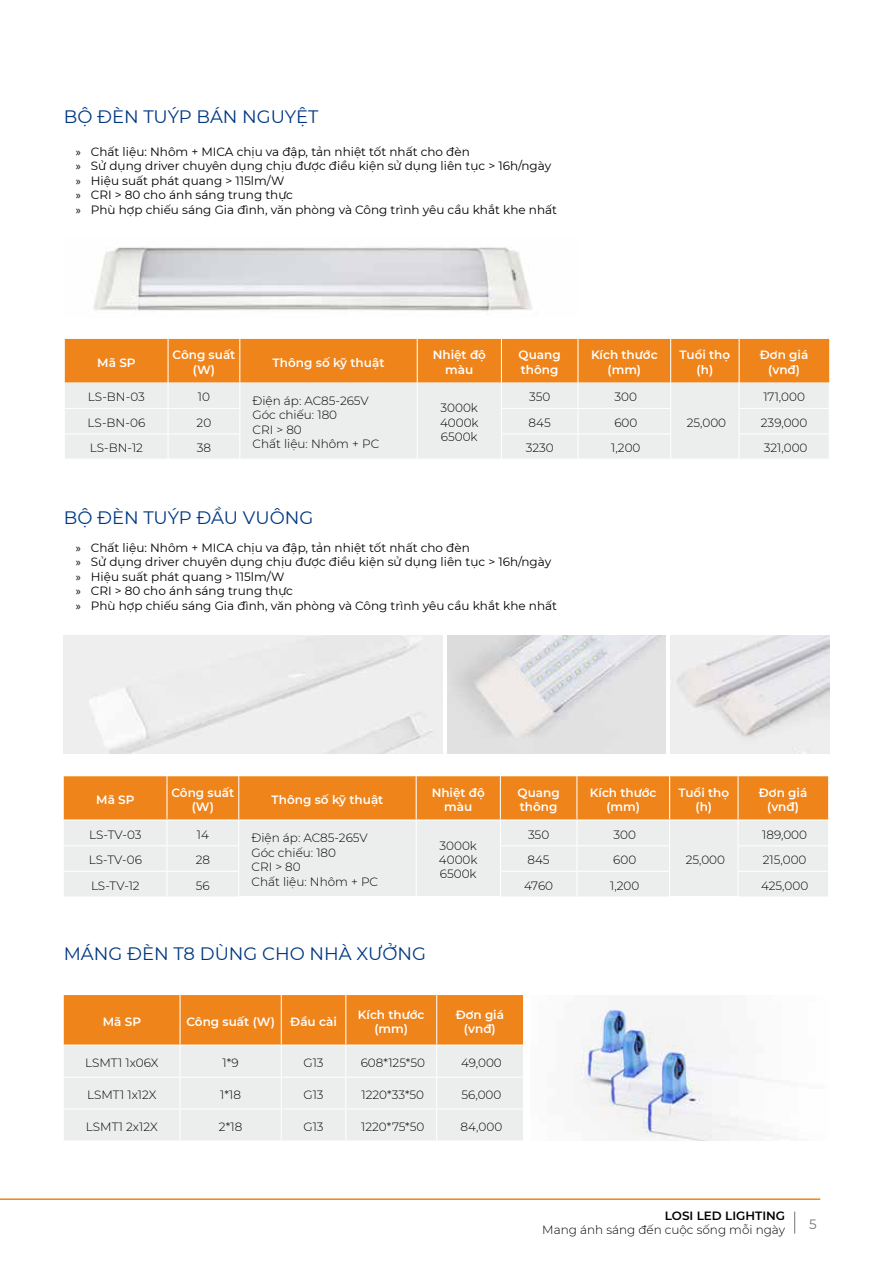
<style>
.page{position:relative;width:893px;height:1263px;background:#fff}
.page>*{position:absolute;margin:0;border:0;box-sizing:border-box;transform-origin:0 0}
.t1{font:18px "Montserrat";color:#003882}
.t2{font:13.5px "Montserrat";color:#757577}
.t3{font:12px/14.4px "Montserrat";color:#000}
.t4{font:300 12px/14.4px "Montserrat";color:#000}
.t5{font:600 12px/14.4px "Montserrat";color:#fff;text-align:center}
.t6{font:600 12px "Montserrat";color:#000}
.s1{font-family:"Myriad Pro"}
</style>
<div class="page">
<hr style="left:0;top:1198px;width:820px;height:2px;background:#ef841b">
<svg style="left:794px;top:1211px;width:1px;height:22px"></svg>
<svg style="left:65px;top:339px;width:765px;height:120px;background:#edc7a2"></svg>
<svg style="left:64px;top:776px;width:764px;height:120px;background:#edc8a2"></svg>
<hr style="left:737px;top:872px;width:2px;height:24px;background:#fff">
<hr style="left:64px;top:819px;width:103px;height:1px;background:#fff">
<hr style="left:167px;top:819px;width:72px;height:1px;background:#fff">
<hr style="left:239px;top:819px;width:177px;height:1px;background:#fff">
<hr style="left:416px;top:819px;width:84px;height:1px;background:#fff">
<hr style="left:500px;top:819px;width:77px;height:1px;background:#fff">
<hr style="left:577px;top:819px;width:93px;height:1px;background:#fff">
<hr style="left:670px;top:819px;width:68px;height:1px;background:#fff">
<hr style="left:738px;top:819px;width:90px;height:1px;background:#fff">
<svg style="left:64px;top:995px;width:459px;height:145px;background:#edc8a4"></svg>
<hr style="left:64px;top:1076px;width:116px;height:2px;background:#fff">
<hr style="left:180px;top:1076px;width:101px;height:2px;background:#fff">
<hr style="left:281px;top:1076px;width:65px;height:2px;background:#fff">
<hr style="left:346px;top:1076px;width:91px;height:2px;background:#fff">
<hr style="left:437px;top:1076px;width:86px;height:2px;background:#fff">
<hr style="left:64px;top:1108px;width:116px;height:1px;background:#fff">
<hr style="left:180px;top:1108px;width:101px;height:1px;background:#fff">
<hr style="left:281px;top:1108px;width:65px;height:1px;background:#fff">
<hr style="left:346px;top:1108px;width:91px;height:1px;background:#fff">
<hr style="left:437px;top:1108px;width:86px;height:1px;background:#fff">
<hr style="left:180px;top:995px;width:1px;height:49px;background:#fff">
<hr style="left:281px;top:995px;width:1px;height:49px;background:#fff">
<hr style="left:345px;top:995px;width:1px;height:49px;background:#fff">
<hr style="left:436px;top:995px;width:1px;height:49px;background:#fff">
<hr style="left:180px;top:1045px;width:1px;height:31px;background:#fff">
<hr style="left:281px;top:1045px;width:1px;height:31px;background:#fff">
<hr style="left:345px;top:1045px;width:1px;height:31px;background:#fff">
<hr style="left:436px;top:1045px;width:1px;height:31px;background:#fff">
<hr style="left:180px;top:1078px;width:1px;height:30px;background:#fff">
<hr style="left:281px;top:1078px;width:1px;height:30px;background:#fff">
<hr style="left:345px;top:1078px;width:1px;height:30px;background:#fff">
<hr style="left:436px;top:1078px;width:1px;height:30px;background:#fff">
<hr style="left:180px;top:1109px;width:1px;height:31px;background:#fff">
<hr style="left:281px;top:1109px;width:1px;height:31px;background:#fff">
<hr style="left:345px;top:1109px;width:1px;height:31px;background:#fff">
<hr style="left:436px;top:1109px;width:1px;height:31px;background:#fff">
<hr style="left:64px;top:1044px;width:116px;height:1px;background:#fff">
<hr style="left:180px;top:1044px;width:101px;height:1px;background:#fff">
<hr style="left:281px;top:1044px;width:65px;height:1px;background:#fff">
<hr style="left:346px;top:1044px;width:91px;height:1px;background:#fff">
<hr style="left:437px;top:1044px;width:86px;height:1px;background:#fff">
<img style="left:93px;top:247px;width:439px;height:64px">
<img style="left:671px;top:636px;width:158px;height:117px">
<img style="left:448px;top:636px;width:217px;height:117px">
<img style="left:580px;top:1009px;width:193px;height:132px">
<h1 class="t1" style="left:64px;top:104px;width:256px">BỘ ĐÈN TUÝP BÁN NGUYỆT</h1>
<p class="t3" style="left:76px;top:144px;width:483px"><span class="s1">»</span> Chất liệu: Nhôm + MICA chịu va đập, tản nhiệt tốt nhất cho đèn<br><span class="s1">»</span> Sử dụng driver chuyên dụng chịu được điều kiện sử dụng liên tục &gt; 16h/ngày <span class="s1">»</span> Hiệu suất phát quang &gt; 115lm/W<br><span class="s1">»</span> CRI &gt; 80 cho ánh sáng trung thực<br><span class="s1">»</span> Phù hợp chiếu sáng Gia đình, văn phòng và Công trình yêu cầu khắt khe nhất</p>
<p class="t5" style="left:97px;top:355px;width:40px">Mã SP</p>
<p class="t5" style="left:172px;top:347px;width:64px">Công suất (W)</p>
<p class="t5" style="left:273px;top:355px;width:113px">Thông số kỹ thuật</p>
<p class="t5" style="left:433px;top:347px;width:55px">Nhiệt độ màu</p>
<p class="t5" style="left:519px;top:347px;width:44px;text-align:left">Quang thông</p>
<p class="t5" style="left:591px;top:347px;width:68px">Kích thước (mm)</p>
<p class="t5" style="left:679px;top:347px;width:52px">Tuổi thọ (h)</p>
<p class="t5" style="left:760px;top:347px;width:50px">Đơn giá (vnđ)</p>
<p class="t4" style="left:88px;top:389px;width:58px">LS-BN-03</p>
<p class="t4" style="left:198px;top:389px;width:14px">10</p>
<p class="t4" style="left:253px;top:393px;width:128px">Điện áp: AC85-265V<br>Góc chiếu: 180<br>CRI &gt; 80<br>Chất liệu: Nhôm + PC</p>
<p class="t4" style="left:440px;top:400px;width:40px;text-align:justify">3000k 4000k 6500k</p>
<p class="t4" style="left:529px;top:389px;width:23px">350</p>
<p class="t4" style="left:615px;top:389px;width:24px">300</p>
<p class="t4" style="left:763px;top:389px;width:43px">171,000</p>
<p class="t4" style="left:687px;top:415px;width:41px">25,000</p>
<p class="t4" style="left:88px;top:415px;width:59px">LS-BN-06</p>
<p class="t4" style="left:197px;top:415px;width:16px">20</p>
<p class="t4" style="left:529px;top:415px;width:24px">845</p>
<p class="t4" style="left:614px;top:415px;width:25px">600</p>
<p class="t4" style="left:761px;top:415px;width:48px">239,000</p>
<p class="t4" style="left:90px;top:440px;width:55px">LS-BN-12</p>
<p class="t4" style="left:197px;top:440px;width:16px">38</p>
<p class="t4" style="left:526px;top:440px;width:29px">3230</p>
<p class="t4" style="left:611px;top:440px;width:31px">1,200</p>
<p class="t4" style="left:764px;top:440px;width:45px">321,000</p>
<h1 class="t1" style="left:64px;top:505px;width:251px">BỘ ĐÈN TUÝP ĐẦU VUÔNG</h1>
<p class="t3" style="left:76px;top:540px;width:483px"><span class="s1">»</span> Chất liệu: Nhôm + MICA chịu va đập, tản nhiệt tốt nhất cho đèn<br><span class="s1">»</span> Sử dụng driver chuyên dụng chịu được điều kiện sử dụng liên tục &gt; 16h/ngày <span class="s1">»</span> Hiệu suất phát quang &gt; 115lm/W<br><span class="s1">»</span> CRI &gt; 80 cho ánh sáng trung thực<br><span class="s1">»</span> Phù hợp chiếu sáng Gia đình, văn phòng và Công trình yêu cầu khắt khe nhất</p>
<p class="t5" style="left:96px;top:792px;width:40px">Mã SP</p>
<p class="t5" style="left:171px;top:785px;width:64px">Công suất (W)</p>
<p class="t5" style="left:272px;top:792px;width:113px">Thông số kỹ thuật</p>
<p class="t5" style="left:432px;top:785px;width:55px">Nhiệt độ màu</p>
<p class="t5" style="left:518px;top:785px;width:44px;text-align:left">Quang thông</p>
<p class="t5" style="left:590px;top:785px;width:68px">Kích thước (mm)</p>
<p class="t5" style="left:678px;top:785px;width:52px">Tuổi thọ (h)</p>
<p class="t5" style="left:759px;top:785px;width:50px">Đơn giá (vnđ)</p>
<p class="t4" style="left:89px;top:827px;width:54px">LS-TV-03</p>
<p class="t4" style="left:197px;top:827px;width:14px">14</p>
<p class="t4" style="left:251px;top:830px;width:128px">Điện áp: AC85-265V<br>Góc chiếu: 180<br>CRI &gt; 80<br>Chất liệu: Nhôm + PC</p>
<p class="t4" style="left:439px;top:838px;width:40px;text-align:justify">3000k 4000k 6500k</p>
<p class="t4" style="left:528px;top:827px;width:23px">350</p>
<p class="t4" style="left:614px;top:827px;width:24px">300</p>
<p class="t4" style="left:762px;top:827px;width:46px">189,000</p>
<p class="t4" style="left:686px;top:852px;width:41px">25,000</p>
<p class="t4" style="left:89px;top:852px;width:55px">LS-TV-06</p>
<p class="t4" style="left:196px;top:852px;width:16px">28</p>
<p class="t4" style="left:528px;top:852px;width:24px">845</p>
<p class="t4" style="left:613px;top:852px;width:25px">600</p>
<p class="t4" style="left:763px;top:852px;width:45px">215,000</p>
<p class="t4" style="left:91px;top:878px;width:50px">LS-TV-12</p>
<p class="t4" style="left:196px;top:878px;width:15px">56</p>
<p class="t4" style="left:524px;top:878px;width:31px">4760</p>
<p class="t4" style="left:610px;top:878px;width:31px">1,200</p>
<p class="t4" style="left:761px;top:878px;width:49px">425,000</p>
<h1 class="t1" style="left:64px;top:942px;width:364px">MÁNG ĐÈN T8 DÙNG CHO NHÀ XƯỞNG</h1>
<p class="t5" style="left:103px;top:1014px;width:40px">Mã SP</p>
<p class="t5" style="left:186px;top:1014px;width:90px">Công suất (W)</p>
<p class="t5" style="left:290px;top:1014px;width:48px">Đầu cài</p>
<p class="t5" style="left:358px;top:1007px;width:68px">Kích thước (mm)</p>
<p class="t5" style="left:456px;top:1007px;width:50px">Đơn giá (vnđ)</p>
<p class="t4" style="left:85px;top:1055px;width:75px">LSMT1 1x06X</p>
<p class="t4" style="left:222px;top:1055px;width:18px">1*9</p>
<p class="t4" style="left:303px;top:1055px;width:22px">G13</p>
<p class="t4" style="left:361px;top:1055px;width:66px">608*125*50</p>
<p class="t4" style="left:461px;top:1055px;width:42px">49,000</p>
<p class="t4" style="left:87px;top:1087px;width:71px">LSMT1 1x12X</p>
<p class="t4" style="left:220px;top:1087px;width:22px">1*18</p>
<p class="t4" style="left:303px;top:1087px;width:22px">G13</p>
<p class="t4" style="left:361px;top:1087px;width:64px">1220*33*50</p>
<p class="t4" style="left:461px;top:1087px;width:41px">56,000</p>
<p class="t4" style="left:86px;top:1119px;width:73px">LSMT1 2x12X</p>
<p class="t4" style="left:219px;top:1119px;width:25px">2*18</p>
<p class="t4" style="left:303px;top:1119px;width:22px">G13</p>
<p class="t4" style="left:361px;top:1119px;width:65px">1220*75*50</p>
<p class="t4" style="left:461px;top:1119px;width:43px">84,000</p>
<p class="t6" style="left:665px;top:1207px;width:122px">LOSI LED LIGHTING</p>
<p class="t4" style="left:542px;top:1222px;width:244px">Mang ánh sáng đến cuộc sống mỗi ngày</p>
<p class="t2" style="left:809px;top:1215px;width:9px">5</p>
</div>
